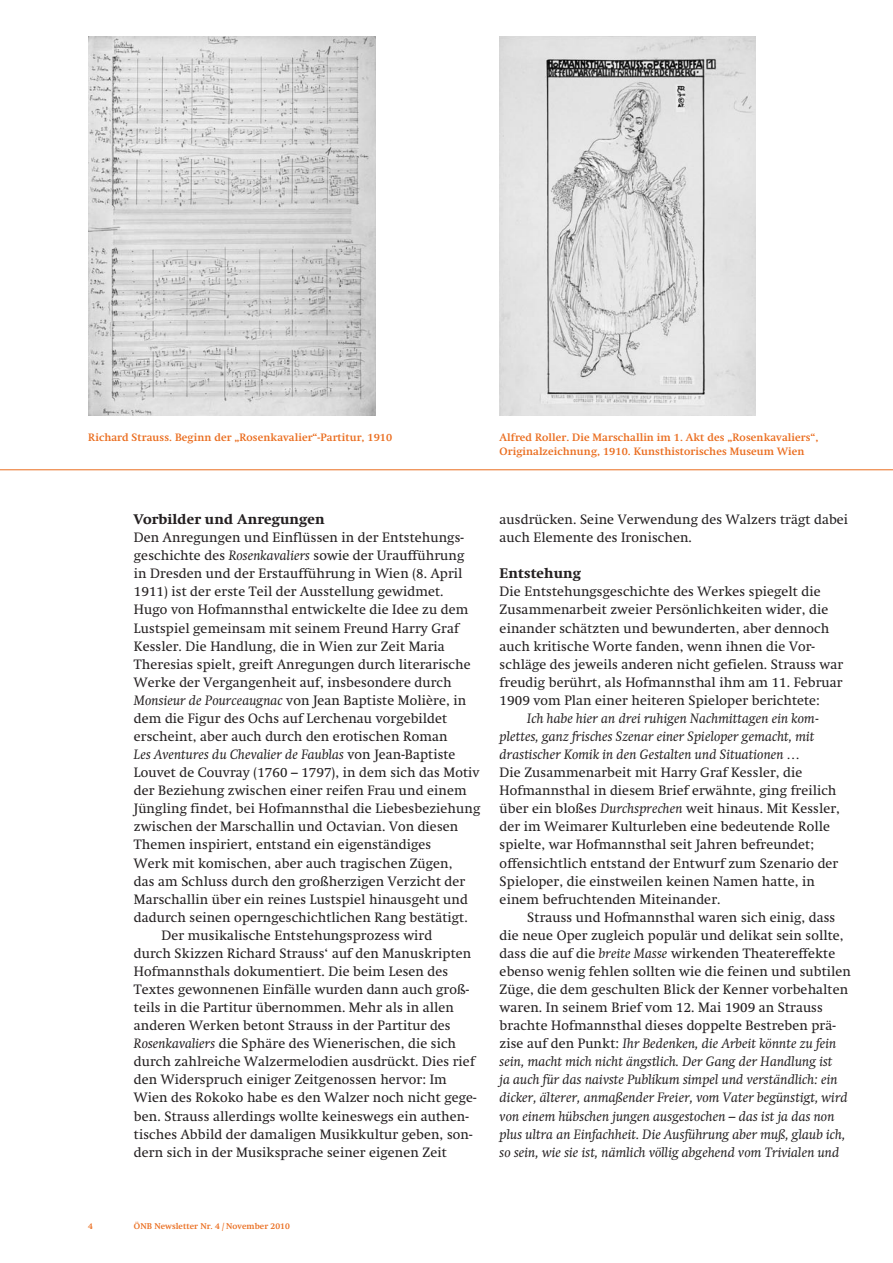
<style>
.page{position:relative;width:893px;height:1263px;background:#fff}
.page>*{position:absolute;margin:0;border:0;box-sizing:border-box;transform-origin:0 0}
._4_Lauftext_9_0_pt{font:13.5px/18px "Swift";letter-spacing:.01em;color:#231f20}
._4_Lauftext_9_0_pt-2{font:italic 13.5px/18px "Swift";letter-spacing:.01em;color:#231f20}
._2_SHL_Bold_9_0_pt{font:800 13.5px "Swift";letter-spacing:.01em;color:#231f20}
._6_Bildtext__Inhalt{font:700 10.5px/14.4px "Swift";letter-spacing:.01em;color:#ea6d1f}
._7_Pagina__Marginali{font:700 8.25px "Swift";letter-spacing:.01em;color:#ea6d1f}
.s1{font-style:italic}
.s2{font-style:normal}
</style>
<div class="page">
<hr style="left:0;top:469px;width:893px;height:1px;background:#ea6d1f">
<img style="left:88px;top:36px;width:288px;height:380px">
<img style="left:500px;top:36px;width:256px;height:380px">
<p class="_6_Bildtext__Inhalt" style="left:88px;top:430px;width:305px">Richard Strauss. Beginn der „Rosenkavalier“-Partitur, 1910</p>
<p class="_6_Bildtext__Inhalt" style="left:500px;top:430px;width:320px">Alfred Roller. Die Marschallin im 1. Akt des „Rosenkavaliers“,<br>Originalzeichnung, 1910. Kunsthistorisches Museum Wien</p>
<p class="_2_SHL_Bold_9_0_pt" style="left:134px;top:511px;width:192px">Vorbilder und Anregungen</p>
<p class="_4_Lauftext_9_0_pt" style="left:134px;top:529px;width:348px">Den Anregungen und Einflüssen in der Entstehungs&shy;geschichte des <span class="s1">Rosenkavaliers</span> sowie der Uraufführung in Dresden und der Erstaufführung in Wien (8. April 1911) ist der erste Teil der Ausstellung gewidmet.<br>Hugo von Hofmannsthal entwickelte die Idee zu dem Lustspiel gemeinsam mit seinem Freund Harry Graf Kessler. Die Handlung, die in Wien zur Zeit Maria Theresias spielt, greift Anregungen durch literarische Werke der Vergangenheit auf, insbesondere durch <span class="s1">Monsieur de Pourceaugnac</span> von Jean Baptiste Molière, in dem die Figur des Ochs auf Lerchenau vorgebildet erscheint, aber auch durch den erotischen Roman<br><span class="s1">Les Aventures du Chevalier de Faublas</span> von Jean-Baptiste Louvet de Couvray (1760 – 1797), in dem sich das Motiv der Beziehung zwischen einer reifen Frau und einem Jüngling findet, bei Hofmannsthal die Liebesbeziehung zwischen der Marschallin und Octavian. Von diesen Themen inspiriert, entstand ein eigenständiges<br>Werk mit komischen, aber auch tragischen Zügen,<br>das am Schluss durch den großherzigen Verzicht der Marschallin über ein reines Lustspiel hinausgeht und dadurch seinen operngeschichtlichen Rang bestätigt.</p>
<p class="_4_Lauftext_9_0_pt" style="left:134px;top:926px;width:344px;text-indent:28px">Der musikalische Entstehungsprozess wird<br>durch Skizzen Richard Strauss‘ auf den Manuskripten Hofmannsthals dokumentiert. Die beim Lesen des Textes gewonnenen Einfälle wurden dann auch groß&shy;teils in die Partitur übernommen. Mehr als in allen anderen Werken betont Strauss in der Partitur des <span class="s1">Rosenkavaliers</span> die Sphäre des Wienerischen, die sich durch zahlreiche Walzermelodien ausdrückt. Dies rief den Widerspruch einiger Zeitgenossen hervor: Im Wien des Rokoko habe es den Walzer noch nicht gege&shy;ben. Strauss allerdings wollte keineswegs ein authen&shy;tisches Abbild der damaligen Musikkultur geben, son&shy;dern sich in der Musiksprache seiner eigenen Zeit</p>
<p class="_4_Lauftext_9_0_pt" style="left:500px;top:510px;width:350px">ausdrücken. Seine Verwendung des Walzers trägt dabei auch Elemente des Ironischen.</p>
<p class="_2_SHL_Bold_9_0_pt" style="left:500px;top:565px;width:83px">Entstehung</p>
<p class="_4_Lauftext_9_0_pt" style="left:500px;top:583px;width:345px">Die Entstehungsgeschichte des Werkes spiegelt die Zusammenarbeit zweier Persönlichkeiten wider, die einander schätzten und bewunderten, aber dennoch auch kritische Worte fanden, wenn ihnen die Vor&shy;schläge des jeweils anderen nicht gefielen. Strauss war freudig berührt, als Hofmannsthal ihm am 11. Februar 1909 vom Plan einer heiteren Spieloper berichtete:</p>
<p class="_4_Lauftext_9_0_pt" style="left:500px;top:709px;width:342px;text-indent:28px"><span class="s1">Ich habe hier an drei ruhigen Nachmittagen ein kom&shy;plettes, ganz frisches Szenar einer Spieloper gemacht, mit drastischer Komik in den Gestalten und Situationen …<br></span>Die Zusammenarbeit mit Harry Graf Kessler, die Hofmannsthal in diesem Brief erwähnte, ging freilich über ein bloßes <span class="s1">Durchsprechen</span> weit hinaus. Mit Kessler, der im Weimarer Kulturleben eine bedeutende Rolle spielte, war Hofmannsthal seit Jahren befreundet; offensichtlich entstand der Entwurf zum Szenario der Spieloper, die einstweilen keinen Namen hatte, in einem befruchtenden Miteinander.</p>
<p class="_4_Lauftext_9_0_pt-2" style="left:500px;top:908px;width:353px;text-indent:28px"><span class="s2">Strauss und Hofmannsthal waren sich einig, dass die neue Oper zugleich populär und delikat sein sollte, dass die auf die</span> breite Masse <span class="s2">wirkenden Theatereffekte ebenso wenig fehlen sollten wie die feinen und subtilen Züge, die dem geschulten Blick der Kenner vorbehalten waren. In seinem Brief vom 12. Mai 1909 an Strauss brachte Hofmannsthal dieses doppelte Bestreben prä&shy;zise auf den Punkt:</span> Ihr Bedenken, die Arbeit könnte zu fein sein, macht mich nicht ängstlich. Der Gang der Handlung ist<br>ja auch für das naivste Publikum simpel und verständlich: ein dicker, älterer, anmaßender Freier, vom Vater begünstigt, wird von einem hübschen jungen ausgestochen – das ist ja das non plus ultra an Einfachheit. Die Ausführung aber muß, glaub ich, so sein, wie sie ist, nämlich völlig abgehend vom Trivialen und</p>
<p class="_7_Pagina__Marginali" style="left:88px;top:1221px;width:6px">4</p>
<p class="_7_Pagina__Marginali" style="left:134px;top:1221px;width:157px">ÖNB Newsletter Nr. 4 / November 2010</p>
</div>
